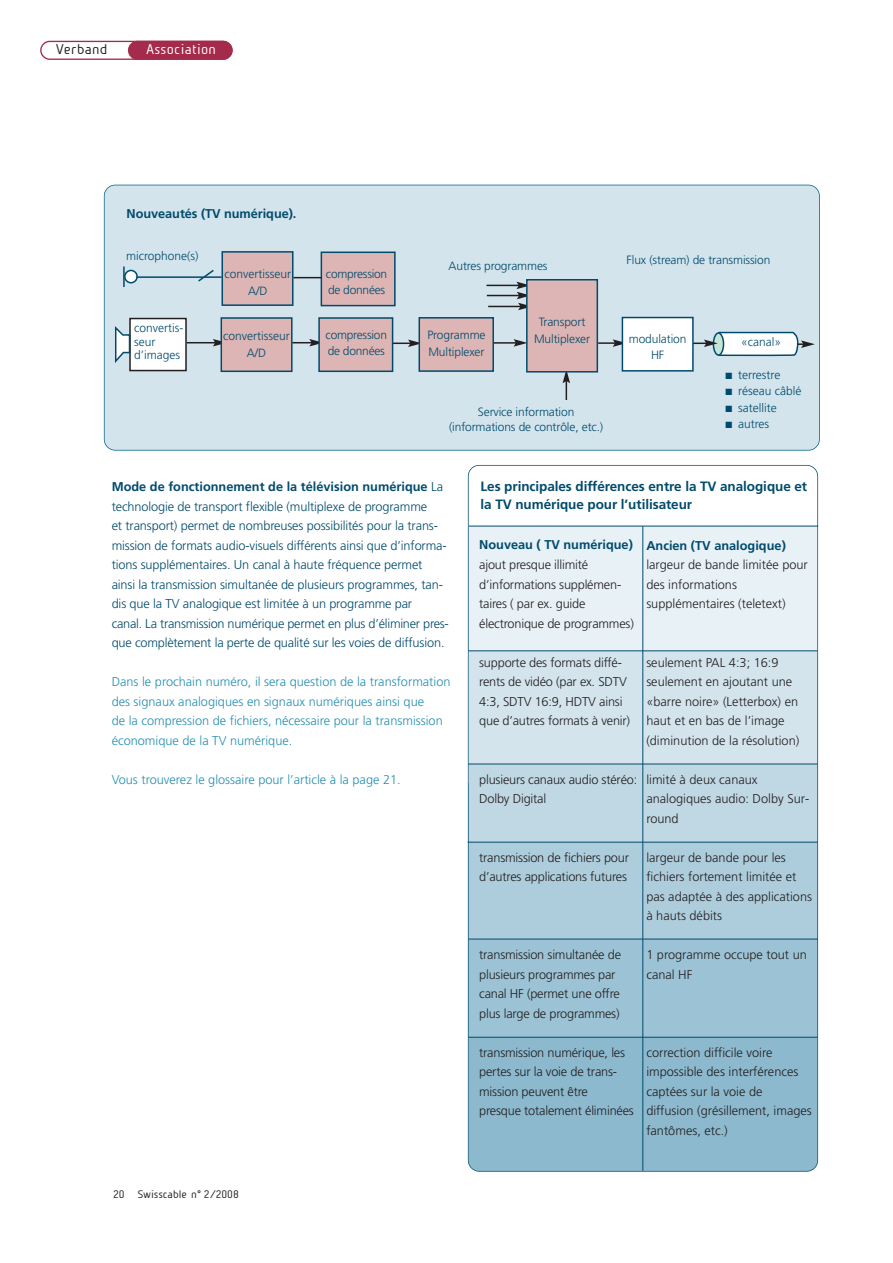
<style>
.page{position:relative;width:893px;height:1263px;background:#fff}
.page>*{position:absolute;margin:0;border:0;box-sizing:border-box;transform-origin:0 0}
.t1{font:700 13.5px/18px "Frutiger";letter-spacing:-.005em;color:#004b6c}
.t2{font:13.5px "Beta Sans Norm";letter-spacing:.02em;color:#fff}
.t3{font:13.5px "Beta Sans Norm";letter-spacing:.02em;color:#231f20}
.t4{font:300 12.75px/19.5px "Frutiger";letter-spacing:-.015em;color:#231f20}
.t5{font:300 12.75px/19.5px "Frutiger";letter-spacing:-.01em;color:#004b6c}
.t6{font:300 12.75px/19.5px "Frutiger";color:#258fb2}
.t7{font:700 12.75px "Frutiger";color:#004b6c}
.t8{font:300 12px/16.5px "Frutiger";letter-spacing:-.01em;color:#004b6c;text-align:center}
.t9{font:10.5px "Beta Sans Norm";letter-spacing:-.005em;color:#231f20}
.s1{font-weight:700}
</style>
<div class="page">
<div style="left:104px;top:185px;width:715px;height:265px;background:#d3e4ed;border-radius:11px"></div>
<div style="left:104px;top:185px;width:716px;height:266px;border:2px solid #006687;border-radius:11px"></div>
<svg style="left:562px;top:373px;width:8px;height:27px"></svg>
<hr style="left:488px;top:306px;width:33px;height:1px;background:#231f20">
<hr style="left:487px;top:295px;width:32px;height:1px;background:#231f20">
<hr style="left:486px;top:285px;width:33px;height:1px;background:#231f20">
<svg style="left:516px;top:282px;width:10px;height:28px"></svg>
<svg style="left:187px;top:339px;width:34px;height:7px"></svg>
<div style="left:468px;top:783px;width:349px;height:156px;background:#aecddc"></div>
<svg style="left:40px;top:41px;width:188px;height:19px"></svg>
<div style="left:128px;top:41px;width:105px;height:19px;background:#a52b4c;border-radius:10px"></div>
<div style="left:468px;top:940px;width:349px;height:231px;background:#8cb9ce;border-radius:11px"></div>
<div style="left:468px;top:526px;width:349px;height:125px;background:#e7f1f6"></div>
<div style="left:468px;top:651px;width:349px;height:114px;background:#d3e4ed"></div>
<div style="left:468px;top:765px;width:349px;height:77px;background:#c0d8e4"></div>
<div style="left:468px;top:939px;width:350px;height:98px;background:#9cc3d5"></div>
<div style="left:468px;top:465px;width:350px;height:707px;border:2px solid #004b6c;border-radius:11px"></div>
<hr style="left:469px;top:526px;width:349px;height:1px;background:#004b6c">
<hr style="left:642px;top:526px;width:1px;height:645px;background:#004b6c">
<hr style="left:468px;top:651px;width:349px;height:1px;background:#004b6c">
<hr style="left:468px;top:764px;width:349px;height:1px;background:#004b6c">
<hr style="left:468px;top:842px;width:350px;height:1px;background:#004b6c">
<hr style="left:468px;top:939px;width:350px;height:1px;background:#004b6c">
<hr style="left:468px;top:1037px;width:350px;height:1px;background:#004b6c">
<div style="left:222px;top:252px;width:71px;height:53px;background:#dcb5b4"></div>
<div style="left:221px;top:251px;width:72px;height:55px;border:2px solid #004b6c"></div>
<div style="left:321px;top:252px;width:74px;height:54px;background:#dcb5b4"></div>
<div style="left:321px;top:252px;width:75px;height:54px;border:2px solid #004b6c"></div>
<div style="left:130px;top:319px;width:56px;height:52px;background:#fff"></div>
<div style="left:129px;top:318px;width:58px;height:53px;border:2px solid #231f20"></div>
<svg style="left:125px;top:270px;width:13px;height:13px"></svg>
<svg style="left:115px;top:326px;width:15px;height:37px"></svg>
<hr style="left:136px;top:276px;width:85px;height:2px;background:#004b6c">
<hr style="left:484px;top:342px;width:32px;height:2px;background:#231f20">
<svg style="left:514px;top:339px;width:12px;height:8px"></svg>
<svg style="left:598px;top:339px;width:24px;height:8px"></svg>
<svg style="left:393px;top:340px;width:25px;height:7px"></svg>
<svg style="left:293px;top:277px;width:28px;height:1px"></svg>
<svg style="left:293px;top:339px;width:25px;height:7px"></svg>
<svg style="left:196px;top:270px;width:19px;height:12px"></svg>
<hr style="left:123px;top:267px;width:2px;height:20px;background:#004b6c">
<div style="left:221px;top:318px;width:71px;height:53px;background:#dcb5b4"></div>
<div style="left:221px;top:317px;width:72px;height:55px;border:2px solid #004b6c"></div>
<div style="left:319px;top:318px;width:74px;height:53px;background:#dcb5b4"></div>
<div style="left:318px;top:317px;width:75px;height:55px;border:2px solid #004b6c"></div>
<div style="left:419px;top:318px;width:74px;height:53px;background:#dcb5b4"></div>
<div style="left:418px;top:317px;width:76px;height:55px;border:2px solid #004b6c"></div>
<div style="left:622px;top:318px;width:71px;height:53px;background:#fff"></div>
<div style="left:622px;top:317px;width:72px;height:55px;border:2px solid #004b6c"></div>
<div style="left:527px;top:280px;width:70px;height:92px;background:#dcb5b4"></div>
<div style="left:526px;top:279px;width:72px;height:94px;border:2px solid #004b6c"></div>
<svg style="left:691px;top:332px;width:124px;height:24px"></svg>
<p class="t3" style="left:55px;top:45px;width:54px">Verband</p>
<p class="t2" style="left:146px;top:45px;width:72px">Association</p>
<p class="t7" style="left:127px;top:209px;width:171px">Nouveautés (TV numérique).</p>
<p class="t8" style="left:126px;top:248px;width:74px">microphone(s)</p>
<p class="t8" style="left:134px;top:322px;width:51px;line-height:13.5px;text-align:left">convertis&shy;seur d’images</p>
<p class="t8" style="left:225px;top:267px;width:68px">convertisseur<br>A/D</p>
<p class="t8" style="left:223px;top:329px;width:68px">convertisseur<br>A/D</p>
<p class="t8" style="left:449px;top:258px;width:100px">Autres programmes</p>
<p class="t8" style="left:326px;top:266px;width:63px;text-align:left">compression de données</p>
<p class="t8" style="left:326px;top:327px;width:63px;text-align:left">compression de données</p>
<p class="t8" style="left:427px;top:328px;width:60px;text-align:left">Programme<br>Multiplexer</p>
<p class="t8" style="left:534px;top:315px;width:58px">Transport<br>Multiplexer</p>
<p class="t8" style="left:449px;top:405px;width:156px;line-height:15px">Service information (informations de contrôle, etc.)</p>
<p class="t8" style="left:627px;top:253px;width:145px">Flux (stream) de transmission</p>
<p class="t8" style="left:629px;top:331px;width:59px">modulation<br>HF</p>
<p class="t8" style="left:741px;top:335px;width:42px">«canal»</p>
<p class="t8" style="left:725px;top:367px;width:56px">■ terrestre</p>
<p class="t8" style="left:725px;top:384px;width:78px">■ réseau câblé</p>
<p class="t8" style="left:725px;top:400px;width:53px">■ satellite</p>
<p class="t8" style="left:725px;top:417px;width:45px">■ autres</p>
<p class="t5" style="left:112px;top:478px;width:339px"><span class="s1">Mode de fonctionnement de la télévision numérique</span> La technologie de transport flexible (multiplexe de programme<br>et transport) permet de nombreuses possibilités pour la trans&shy;mission de formats audio-visuels différents ainsi que d’informa&shy;tions supplémentaires. Un canal à haute fréquence permet ainsi la transmission simultanée de plusieurs programmes, tan&shy;dis que la TV analogique est limitée à un programme par<br>canal. La transmission numérique permet en plus d’éliminer pres&shy;que complètement la perte de qualité sur les voies de diffusion.</p>
<p class="t6" style="left:112px;top:673px;width:340px">Dans le prochain numéro, il sera question de la transformation des signaux analogiques en signaux numériques ainsi que<br>de la compression de fichiers, nécessaire pour la transmission économique de la TV numérique.</p>
<p class="t6" style="left:112px;top:770px;width:291px">Vous trouverez le glossaire pour l’article à la page 21.</p>
<p class="t9" style="left:113px;top:1190px;width:127px">20 Swisscable n° 2/2008</p>
<p class="t1" style="left:480px;top:479px;width:328px">Les principales différences entre la TV analogique et la TV numérique pour l’utilisateur</p>
<p class="t7" style="left:479px;top:540px;width:155px">Nouveau ( TV numérique)</p>
<p class="t4" style="left:479px;top:556px;width:156px">ajout presque illimité d’informations supplémen&shy;taires ( par ex. guide électronique de programmes)</p>
<p class="t4" style="left:479px;top:653px;width:152px">supporte des formats diffé&shy;rents de vidéo (par ex. SDTV<br>4:3, SDTV 16:9, HDTV ainsi que d’autres formats à venir)</p>
<p class="t7" style="left:646px;top:540px;width:141px">Ancien (TV analogique)</p>
<p class="t4" style="left:646px;top:556px;width:163px">largeur de bande limitée pour des informations supplémentaires (teletext)</p>
<p class="t4" style="left:646px;top:653px;width:155px">seulement PAL 4:3; 16:9 seulement en ajoutant une «barre noire» (Letterbox) en haut et en bas de l’image (diminution de la résolution)</p>
<p class="t4" style="left:646px;top:770px;width:164px">limité à deux canaux analogiques audio: Dolby Sur&shy;round</p>
<p class="t4" style="left:646px;top:848px;width:167px">largeur de bande pour les fichiers fortement limitée et pas adaptée à des applications à hauts débits</p>
<p class="t4" style="left:646px;top:946px;width:162px">1 programme occupe tout un canal HF</p>
<p class="t4" style="left:479px;top:770px;width:160px">plusieurs canaux audio stéréo:<br>Dolby Digital</p>
<p class="t4" style="left:479px;top:848px;width:151px">transmission de fichiers pour d’autres applications futures</p>
<p class="t4" style="left:479px;top:946px;width:143px">transmission simultanée de plusieurs programmes par canal HF (permet une offre plus large de programmes)</p>
<p class="t4" style="left:479px;top:1043px;width:156px">transmission numérique, les pertes sur la voie de trans&shy;mission peuvent être<br>presque totalement éliminées</p>
<p class="t4" style="left:646px;top:1043px;width:167px">correction difficile voire impossible des interférences captées sur la voie de diffusion (grésillement, images fantômes, etc.)</p>
</div>
